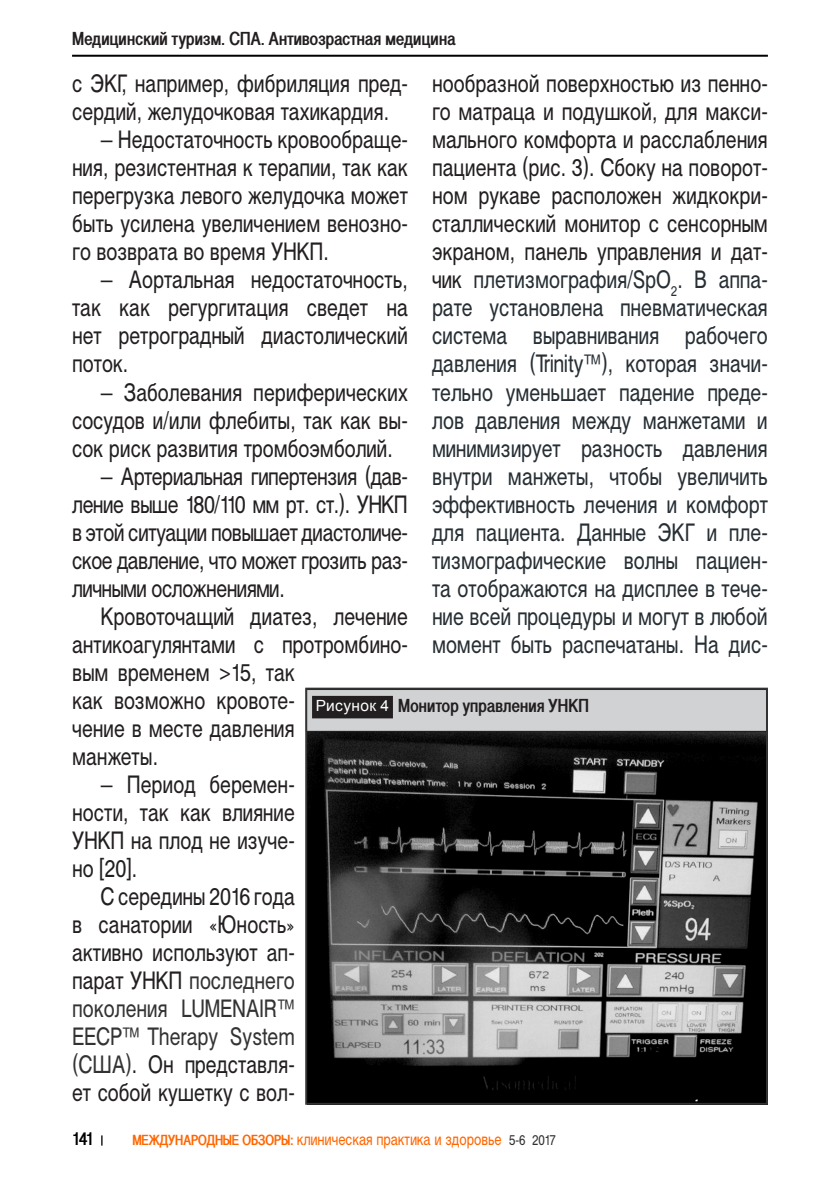
<style>
.page{position:relative;width:840px;height:1191px;background:#fff}
.page>*{position:absolute;margin:0;border:0;box-sizing:border-box;transform-origin:0 0}
.Мн_осн_9{font:24px/28px "Helvetica Narrow";color:#231f20;text-align:justify}
.Мн_осн_9-2{font:24px/28px "Helvetica Narrow";color:#272f34;text-align:justify}
.Верхний_левый_колонт{font:700 18px "Helvetica Narrow";letter-spacing:.015em;color:#231f20}
.Имя_таблицы{font:700 18px "Helvetica Narrow";letter-spacing:.015em;color:#231f20}
.t1{font:700 18px "Helvetica Narrow";color:#000}
.t2{font:16px "Helvetica Narrow";color:#f60}
.Рисунок{font:15.4px "Arial";letter-spacing:.025em;color:#fff}
.s1{color:#333}
.s2{color:#231f20}
.s3{font-weight:700;font-size:14px}
.s4{font-size:14px;color:#303030}
</style>
<div class="page">
<svg style="left:101px;top:1135px;width:2px;height:10px"></svg>
<hr style="left:72px;top:55px;width:695px;height:2px;background:#000">
<img style="left:308px;top:732px;width:456px;height:369px">
<div style="left:306px;top:689px;width:460px;height:42px;background:#d1d2d4"></div>
<div style="left:305px;top:689px;width:462px;height:43px;border:1px solid #231f20"></div>
<div style="left:313px;top:697px;width:79px;height:20px;background:#231f20"></div>
<div style="left:312px;top:696px;width:81px;height:22px;border:2px solid #231f20"></div>
<div style="left:305px;top:687px;width:462px;height:417px;border:2px solid #333"></div>
<p class="Верхний_левый_колонт" style="left:72px;top:29px;width:384px">Медицинский туризм. СПА. Антивозрастная медицина</p>
<p class="Мн_осн_9" style="left:72px;top:70px;width:337px">с ЭКГ, например, фибриляция пред&shy;сердий, желудочковая тахикардия.</p>
<p class="Мн_осн_9" style="left:72px;top:126px;width:337px;text-indent:28px">– Недостаточность кровообраще&shy;ния, резистентная к терапии, так как перегрузка левого желудочка может быть усилена увеличением венозно&shy;го возврата во время УНКП.</p>
<p class="Мн_осн_9" style="left:72px;top:266px;width:337px;text-indent:28px">– Аортальная недостаточность, так как регургитация сведет на нет ретроградный диастолический поток.</p>
<p class="Мн_осн_9" style="left:72px;top:378px;width:337px;text-indent:28px">– Заболевания периферических сосудов и/или флебиты, так как вы&shy;сок риск развития тромбоэмболий.</p>
<p class="Мн_осн_9" style="left:72px;top:462px;width:337px;text-indent:28px">– Артериальная гипертензия (дав&shy;ление выше 180/110 мм рт. ст.). УНКП в этой ситуации повышает диастоличе&shy;ское давление, что может грозить раз&shy;личными осложнениями.</p>
<p class="Мн_осн_9" style="left:72px;top:602px;width:337px;text-align:left;text-indent:28px">Кровоточащий диатез, лечение антикоагулянтами с протромбино&shy;вым временем &gt;15, так<br>как возможно кровоте-<br>чение в месте давления<br>манжеты.</p>
<p class="Мн_осн_9" style="left:72px;top:770px;width:224px;text-indent:28px">– Период беремен&shy;ности, так как влияние УНКП на плод не изуче&shy;но [20].</p>
<p class="Мн_осн_9" style="left:72px;top:882px;width:224px;text-indent:28px">С середины 2016 года в санатории «Юность» активно используют ап&shy;парат УНКП <span class="s1">последнего поколения LUMENAIR™ ЕЕСР™ Therapy System (США)</span>. Он представля&shy;ет собой кушетку с вол-</p>
<p class="Мн_осн_9-2" style="left:432px;top:70px;width:337px"><span class="s2">нообразной поверхностью из пенно&shy;го матраца и подушкой, для макси&shy;мального комфорта и расслабления пациента (рис. 3). Сбоку на поворот&shy;ном рукаве расположен жидкокри&shy;сталлический монитор с сенсорным экраном, панель управления и дат&shy;чик</span> плетизмография/SpO<sub>2</sub>. В аппа&shy;рате установлена пневматическая система выравнивания рабочего давления (Trinity™), которая значи&shy;тельно уменьшает падение преде&shy;лов давления между манжетами и минимизирует разность давления внутри манжеты, чтобы увеличить эффективность лечения и комфорт для пациента. Данные ЭКГ и пле&shy;тизмографические волны пациен&shy;та отображаются на дисплее в тече&shy;ние всей процедуры и могут в любой момент быть распечатаны. На дис-</p>
<p class="Рисунок" style="left:315px;top:695px;width:75px">Рисунок 4</p>
<p class="Имя_таблицы" style="left:398px;top:695px;width:192px">Монитор управления УНКП</p>
<p class="t1" style="left:72px;top:1129px;width:23px">141</p>
<p class="t2" style="left:132px;top:1130px;width:425px"><span class="s3">МЕЖДУНАРОДНЫЕ ОБЗОРЫ:</span> клиническая практика и здоровье <span class="s4">5-6 2017</span></p>
</div>
